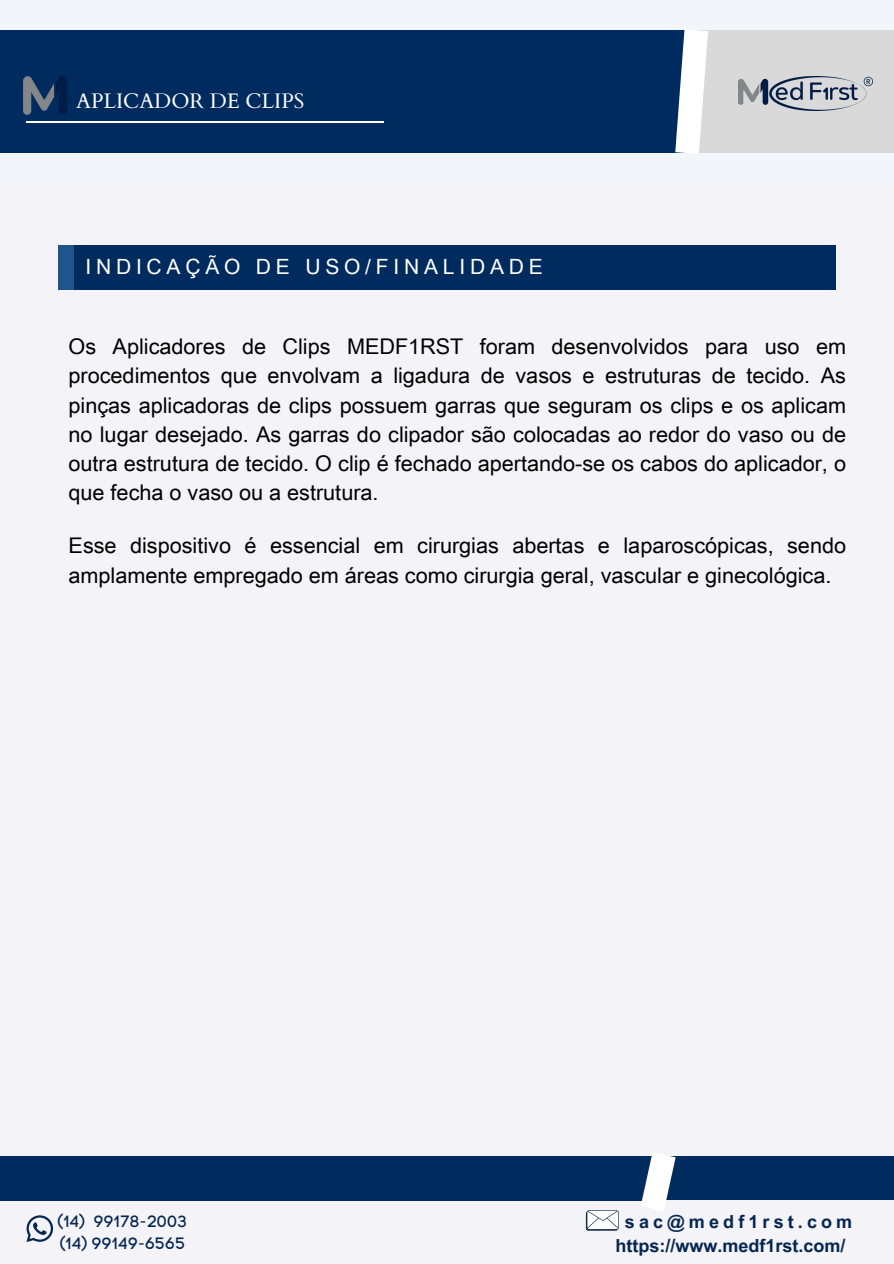
<style>
.page{position:relative;width:894px;height:1264px;background:#fff}
.page>*{position:absolute;margin:0;border:0;box-sizing:border-box;transform-origin:0 0}
.t1{font:21.6px/29.2px "Arial Unicode MS";color:#000;text-align:justify}
.t2{font:21px "Arial Unicode MS";letter-spacing:.23em;color:#fff}
.t3{font:21px "Cardo";color:#fff}
.t4{font:700 18px "Arial Unicode MS";color:#042650}
.t5{font:700 18px "Arial Unicode MS";letter-spacing:.23em;color:#042650}
.t6{font:16.35px "Code Pro Normal LC";color:#042650}
</style>
<div class="page">
<div style="left:0;top:0;width:893px;height:1263px;background:#f4f3f8"></div>
<div style="left:0;top:30px;width:694px;height:123px;background:#002b5f"></div>
<div style="left:0;top:1156px;width:656px;height:45px;background:#002b5f"></div>
<div style="left:653px;top:1156px;width:240px;height:44px;background:#002b5f"></div>
<div style="left:685px;top:30px;width:208px;height:123px;background:#d9d9d9"></div>
<svg style="left:675px;top:30px;width:33px;height:123px"></svg>
<svg style="left:641px;top:1153px;width:35px;height:58px"></svg>
<svg style="left:26px;top:1215px;width:27px;height:26px"></svg>
<svg style="left:585px;top:1210px;width:33px;height:20px"></svg>
<img style="left:738px;top:76px;width:134px;height:34px">
<img style="left:23px;top:76px;width:44px;height:39px">
<hr style="left:26px;top:121px;width:357px;height:1px;background:#fff">
<div style="left:58px;top:245px;width:18px;height:45px;background:#1e558a"></div>
<div style="left:74px;top:245px;width:761px;height:44px;background:#002b5f"></div>
<h1 class="t3" style="left:76px;top:87px;width:230px">APLICADOR DE CLIPS</h1>
<p class="t2" style="left:85px;top:251px;width:459px">INDICAÇÃO DE USO/FINALIDADE</p>
<h2 class="t1" style="left:69px;top:331px;width:778px">Os Aplicadores de Clips MEDF1RST foram desenvolvidos para uso em procedimentos que envolvam a ligadura de vasos e estruturas de tecido. As pinças aplicadoras de clips possuem garras que seguram os clips e os aplicam no lugar desejado. As garras do clipador são colocadas ao redor do vaso ou de outra estrutura de tecido. O clip é fechado apertando-se os cabos do aplicador, o que fecha o vaso ou a estrutura.</h2>
<p class="t1" style="left:69px;top:530px;width:778px">Esse dispositivo é essencial em cirurgias abertas e laparoscópicas, sendo amplamente empregado em áreas como cirurgia geral, vascular e ginecológica.</p>
<h1 class="t6" style="left:58px;top:1210px;width:131px">(14) 99178-2003</h1>
<h2 class="t6" style="left:60px;top:1233px;width:127px">(14) 99149-6565</h2>
<p class="t5" style="left:624px;top:1208px;width:229px">sac@medf1rst.com</p>
<p class="t4" style="left:615px;top:1232px;width:231px">https://www.medf1rst.com/</p>
</div>
